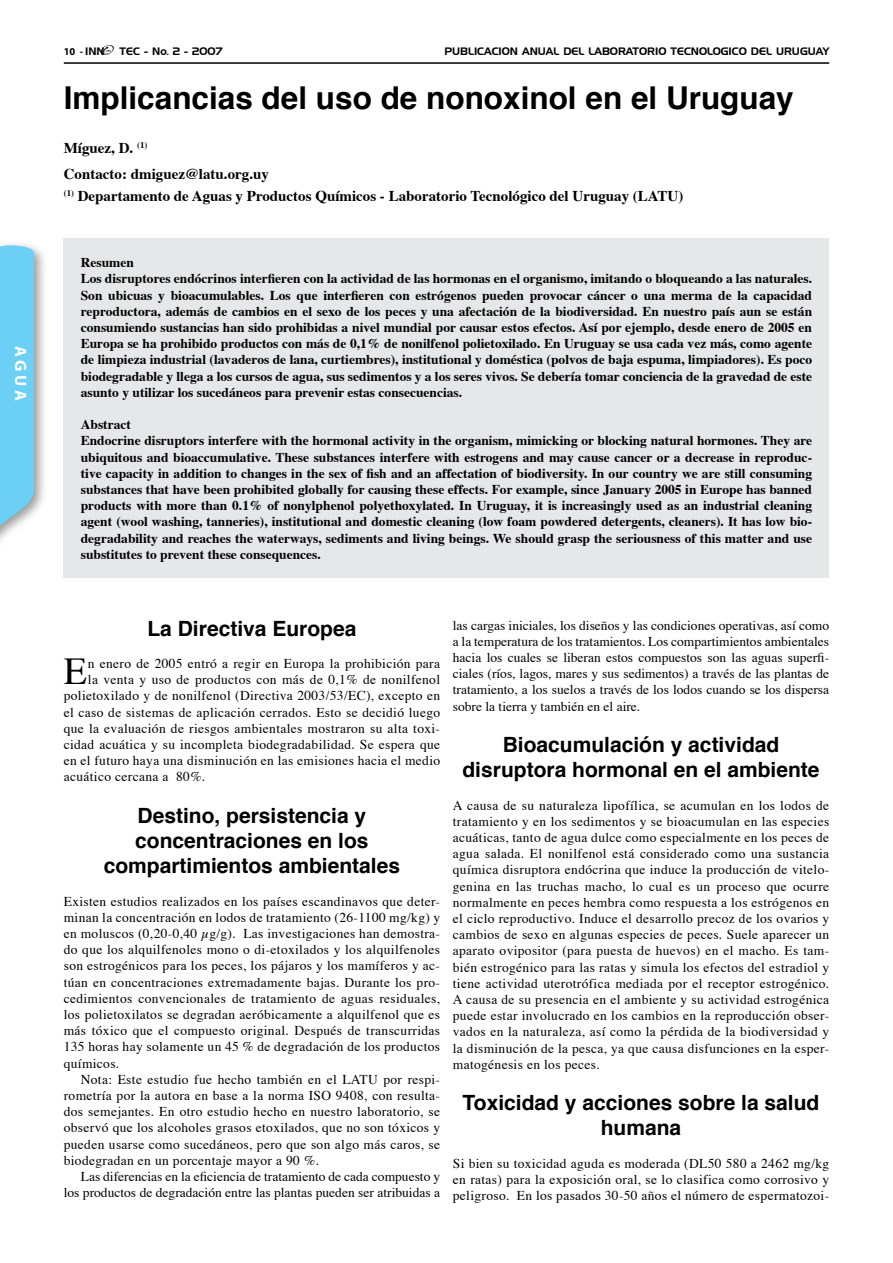
<style>
.page{position:relative;width:893px;height:1263px;background:#fff}
.page>*{position:absolute;margin:0;border:0;box-sizing:border-box;transform-origin:0 0}
.t1{font:37.95px "Times";color:#000}
.t2{font:700 31.5px "Helvetica";color:#000}
.t3{font:700 21px/25.2px "Helvetica";color:#000;text-align:center}
.t4{font:700 16.5px "Myriad";color:#fff}
.t5{font:700 15px/25.8px "Times";color:#000}
.t6{font:13.5px/16.2px "Times";letter-spacing:.025em;color:#000;text-align:justify}
.t7{font:700 13.5px/16.2px "Times";color:#000}
.t8{font:13.5px/16.2px "Times";color:#000;text-align:right}
.t9{font:10.5px "Handel Gothic BT";color:#000}
.t10{font:700 10.5px "Myriad";color:#000}
.s1{font-family:"Handel Gothic BT";font-weight:400}
</style>
<div class="page">
<hr style="left:64px;top:62px;width:765px;height:2px;background:#000">
<svg style="left:101px;top:45px;width:13px;height:10px"></svg>
<div style="left:0;top:239px;width:48px;height:321px;background:#000;opacity:.4"></div>
<svg style="left:0;top:245px;width:34px;height:305px"></svg>
<div style="left:64px;top:238px;width:765px;height:340px;background:#e6e7e8"></div>
<p class="t4" style="left:29px;top:346px;width:56px;rotate:90deg">A G U A</p>
<p class="t10" style="left:64px;top:46px;width:42px">10 - <span class="s1">INN</span></p>
<p class="t9" style="left:120px;top:45px;width:104px">TEC - No. 2 - 2007</p>
<p class="t9" style="left:444px;top:45px;width:386px">PUBLICACION ANUAL DEL LABORATORIO TECNOLOGICO DEL URUGUAY</p>
<h2 class="t2" style="left:64px;top:70px;width:731px">Implicancias del uso de nonoxinol en el Uruguay</h2>
<p class="t5" style="left:64px;top:134px;width:207px">Míguez, D. <sup>(1)<br></sup>Contacto: dmiguez@latu.org.uy</p>
<p class="t5" style="left:64px;top:182px;width:621px"><sup>(1)</sup> Departamento de Aguas y Productos Químicos - Laboratorio Tecnológico del Uruguay (LATU)</p>
<p class="t7" style="left:81px;top:253px;width:733px">Resumen<br>Los disruptores endócrinos interfieren con la actividad de las hormonas en el organismo, imitando o bloqueando a las naturales.<br>Son ubicuas y bioacumulables. Los que interfieren con estrógenos pueden provocar cáncer o una merma de la capacidad reproductora, además de cambios en el sexo de los peces y una afectación de la biodiversidad. En nuestro país aun se están consumiendo sustancias han sido prohibidas a nivel mundial por causar estos efectos. Así por ejemplo, desde enero de 2005 en Europa se ha prohibido productos con más de 0,1% de nonilfenol polietoxilado. En Uruguay se usa cada vez más, como agente de limpieza industrial (lavaderos de lana, curtiembres), institutional y doméstica (polvos de baja espuma, limpiadores). Es poco biodegradable y llega a los cursos de agua, sus sedimentos y a los seres vivos. Se debería tomar conciencia de la gravedad de este asunto y utilizar los sucedáneos para prevenir estas consecuencias.</p>
<p class="t7" style="left:81px;top:415px;width:733px">Abstract<br>Endocrine disruptors interfere with the hormonal activity in the organism, mimicking or blocking natural hormones. They are ubiquitous and bioaccumulative. These substances interfere with estrogens and may cause cancer or a decrease in reproduc&shy;tive capacity in addition to changes in the sex of fish and an affectation of biodiversity. In our country we are still consuming substances that have been prohibited globally for causing these effects. For example, since January 2005 in Europe has banned products with more than 0.1% of nonylphenol polyethoxylated. In Uruguay, it is increasingly used as an industrial cleaning agent (wool washing, tanneries), institutional and domestic cleaning (low foam powdered detergents, cleaners). It has low bio&shy;degradability and reaches the waterways, sediments and living beings. We should grasp the seriousness of this matter and use substitutes to prevent these consequences.</p>
<h3 class="t3" style="left:147px;top:614px;width:210px">La Directiva Europea</h3>
<h1 class="t1" style="left:64px;top:636px;width:25px">E</h1>
<p class="t6" style="left:88px;top:654px;width:354px">n enero de 2005 entró a regir en Europa la prohibición para</p>
<p class="t6" style="left:88px;top:670px;width:354px">la venta y uso de productos con más de 0,1% de nonilfenol</p>
<p class="t6" style="left:64px;top:687px;width:378px">polietoxilado y de nonilfenol (Directiva 2003/53/EC), excepto en</p>
<p class="t6" style="left:64px;top:703px;width:378px">el caso de sistemas de aplicación cerrados. Esto se decidió luego</p>
<p class="t6" style="left:64px;top:719px;width:378px">que la evaluación de riesgos ambientales mostraron su alta toxi-</p>
<p class="t6" style="left:64px;top:735px;width:378px">cidad acuática y su incompleta biodegradabilidad. Se espera que</p>
<p class="t6" style="left:64px;top:751px;width:378px">en el futuro haya una disminución en las emisiones hacia el medio</p>
<p class="t6" style="left:64px;top:768px;width:143px">acuático cercana a 80%.</p>
<h3 class="t3" style="left:104px;top:802px;width:298px">Destino, persistencia y concentraciones en los compartimientos ambientales</h3>
<p class="t6" style="left:64px;top:892px;width:378px">Existen estudios realizados en los países escandinavos que deter&shy;minan la concentración en lodos de tratamiento (26-1100 mg/kg) y en moluscos (0,20-0,40 µg/g). Las investigaciones han demostra&shy;do que los alquilfenoles mono o di-etoxilados y los alquilfenoles son estrogénicos para los peces, los pájaros y los mamíferos y ac&shy;túan en concentraciones extremadamente bajas. Durante los pro&shy;cedimientos convencionales de tratamiento de aguas residuales, los polietoxilatos se degradan aeróbicamente a alquilfenol que es más tóxico que el compuesto original. Después de transcurridas 135 horas hay solamente un 45 % de degradación de los productos químicos.</p>
<p class="t6" style="left:64px;top:1070px;width:378px;text-indent:17px">Nota: Este estudio fue hecho también en el LATU por respi&shy;rometría por la autora en base a la norma ISO 9408, con resulta&shy;dos semejantes. En otro estudio hecho en nuestro laboratorio, se observó que los alcoholes grasos etoxilados, que no son tóxicos y pueden usarse como sucedáneos, pero que son algo más caros, se biodegradan en un porcentaje mayor a 90 %.</p>
<p class="t8" style="left:64px;top:1167px;width:378px">Las diferencias en la eficiencia de tratamiento de cada compuesto y los productos de degradación entre las plantas pueden ser atribuidas a</p>
<p class="t6" style="left:453px;top:616px;width:378px">las cargas iniciales, los diseños y las condiciones operativas, así como a la temperatura de los tratamientos. Los compartimientos ambientales hacia los cuales se liberan estos compuestos son las aguas superfi&shy;ciales (ríos, lagos, mares y sus sedimentos) a través de las plantas de tratamiento, a los suelos a través de los lodos cuando se los dispersa sobre la tierra y también en el aire.</p>
<h3 class="t3" style="left:462px;top:731px;width:359px">Bioacumulación y actividad disruptora hormonal en el ambiente</h3>
<p class="t6" style="left:453px;top:796px;width:378px">A causa de su naturaleza lipofílica, se acumulan en los lodos de tratamiento y en los sedimentos y se bioacumulan en las especies acuáticas, tanto de agua dulce como especialmente en los peces de agua salada. El nonilfenol está considerado como una sustancia química disruptora endócrina que induce la producción de vitelo&shy;genina en las truchas macho, lo cual es un proceso que ocurre normalmente en peces hembra como respuesta a los estrógenos en el ciclo reproductivo. Induce el desarrollo precoz de los ovarios y cambios de sexo en algunas especies de peces. Suele aparecer un aparato ovipositor (para puesta de huevos) en el macho. Es tam&shy;bién estrogénico para las ratas y simula los efectos del estradiol y tiene actividad uterotrófica mediada por el receptor estrogénico.<br>A causa de su presencia en el ambiente y su actividad estrogénica puede estar involucrado en los cambios en la reproducción obser&shy;vados en la naturaleza, así como la pérdida de la biodiversidad y la disminución de la pesca, ya que causa disfunciones en la esper&shy;matogénesis en los peces.</p>
<h3 class="t3" style="left:463px;top:1089px;width:358px">Toxicidad y acciones sobre la salud humana</h3>
<p class="t6" style="left:453px;top:1154px;width:378px">Si bien su toxicidad aguda es moderada (DL50 580 a 2462 mg/kg en ratas) para la exposición oral, se lo clasifica como corrosivo y peligroso. En los pasados 30-50 años el número de espermatozoi-</p>
</div>
